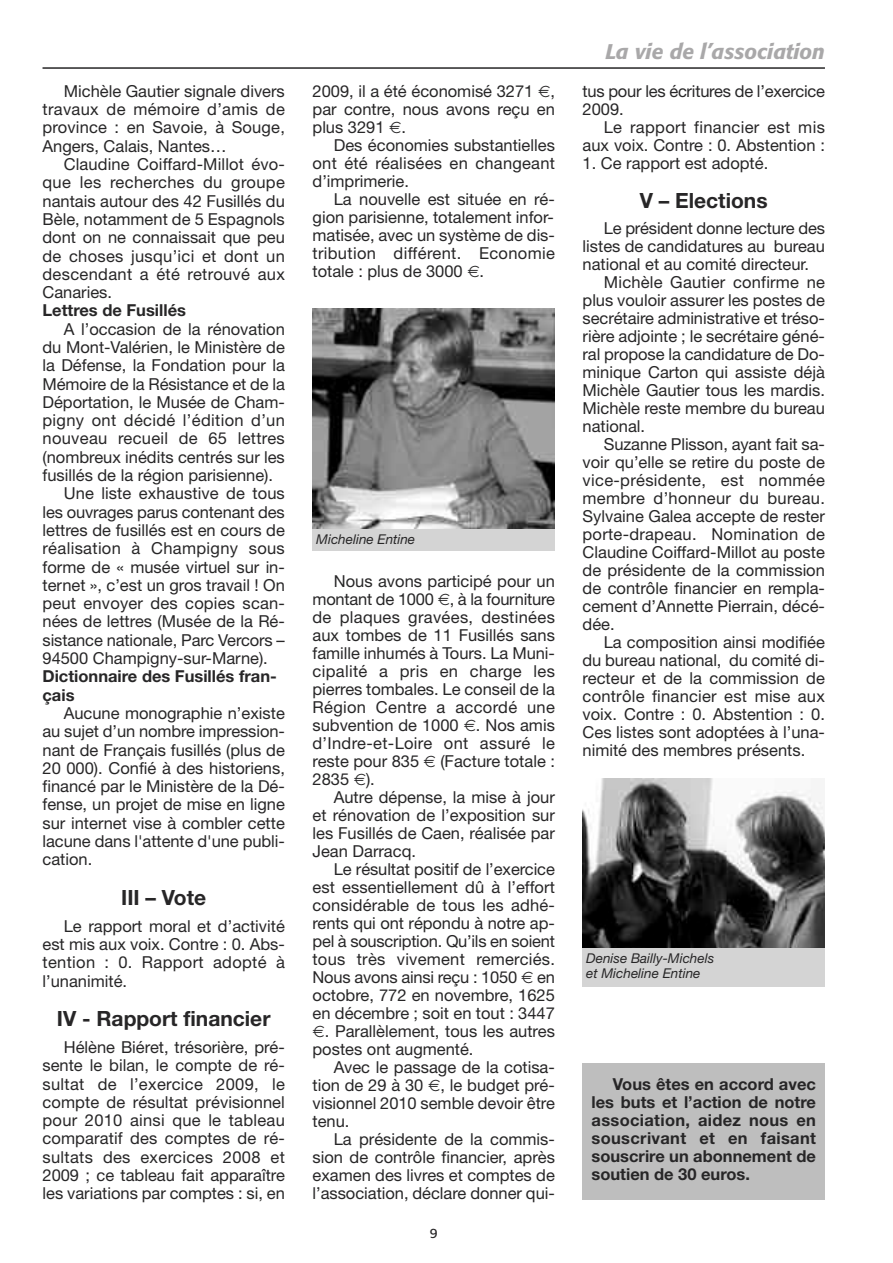
<style>
.page{position:relative;width:893px;height:1263px;background:#fff}
.page>*{position:absolute;margin:0;border:0;box-sizing:border-box;transform-origin:0 0}
.t1{font:700 21px "Helvetica Neue";color:#272627}
.t2{font:italic 500 21px "Formata";color:#a9a8a9}
.t3{font:16.5px/18.3px "Helvetica Neue";color:#272627;text-align:justify}
.t4{font:700 16.5px/18px "Helvetica Neue";color:#272627}
.t5{font:16.5px "Helvetica Neue";letter-spacing:.02em;color:#272627}
.t6{font:italic 13.5px/15px "Helvetica Neue";color:#272627}
.t7{font:13.5px "Formata";color:#272627}
</style>
<div class="page">
<hr style="left:43px;top:67px;width:782px;height:2px;background:#272627">
<img style="left:583px;top:778px;width:242px;height:170px">
<div style="left:583px;top:948px;width:242px;height:38px;background:#d4d4d4"></div>
<img style="left:313px;top:309px;width:242px;height:221px">
<div style="left:313px;top:530px;width:242px;height:21px;background:#d4d4d4"></div>
<div style="left:583px;top:1063px;width:242px;height:136px;background:#bebebe"></div>
<p class="t3" style="left:43px;top:82px;width:244px;text-indent:21px">Michèle Gautier signale divers travaux de mémoire d’amis de province : en Savoie, à Souge, Angers, Calais, Nantes…</p>
<p class="t3" style="left:43px;top:155px;width:244px;text-indent:21px">Claudine Coiffard-Millot évo&shy;que les recherches du groupe nantais autour des 42 Fusillés du Bèle, notamment de 5 Espagnols dont on ne connaissait que peu de choses jusqu’ici et dont un descendant a été retrouvé aux Canaries.</p>
<p class="t4" style="left:43px;top:301px;width:145px">Lettres de Fusillés</p>
<p class="t3" style="left:64px;top:319px;width:223px">A l’occasion de la rénovation</p>
<p class="t3" style="left:43px;top:338px;width:244px">du Mont-Valérien, le Ministère de</p>
<p class="t3" style="left:43px;top:356px;width:244px">la Défense, la Fondation pour la</p>
<p class="t3" style="left:43px;top:374px;width:244px">Mémoire de la Résistance et de la</p>
<p class="t3" style="left:43px;top:393px;width:244px">Déportation, le Musée de Cham-</p>
<p class="t5" style="left:43px;top:410px;width:244px">pigny ont décidé l’édition d’un</p>
<p class="t5" style="left:43px;top:429px;width:244px">nouveau recueil de 65 lettres</p>
<p class="t3" style="left:43px;top:447px;width:244px">(nombreux inédits centrés sur les</p>
<p class="t3" style="left:43px;top:466px;width:232px">fusillés de la région parisienne).</p>
<p class="t3" style="left:64px;top:484px;width:223px">Une liste exhaustive de tous</p>
<p class="t3" style="left:43px;top:502px;width:244px">les ouvrages parus contenant des</p>
<p class="t3" style="left:43px;top:521px;width:244px">lettres de fusillés est en cours de</p>
<p class="t5" style="left:43px;top:538px;width:244px">réalisation à Champigny sous</p>
<p class="t3" style="left:43px;top:557px;width:244px">forme de « musée virtuel sur in-</p>
<p class="t3" style="left:43px;top:576px;width:244px">ternet », c’est un gros travail ! On</p>
<p class="t3" style="left:43px;top:594px;width:244px">peut envoyer des copies scan-</p>
<p class="t3" style="left:43px;top:612px;width:244px">nées de lettres (Musée de la Ré-</p>
<p class="t3" style="left:43px;top:630px;width:244px">sistance nationale, Parc Vercors –</p>
<p class="t3" style="left:43px;top:649px;width:227px">94500 Champigny-sur-Marne).</p>
<p class="t4" style="left:43px;top:667px;width:236px">Dictionnaire des Fusillés fran&shy;çais</p>
<p class="t3" style="left:43px;top:704px;width:244px;text-indent:21px">Aucune monographie n’existe au sujet d’un nombre impression&shy;nant de Français fusillés (plus de 20 000). Confié à des historiens, financé par le Ministère de la Dé&shy;fense, un projet de mise en ligne sur internet vise à combler cette lacune dans l'attente d'une publi&shy;cation.</p>
<p class="t1" style="left:121px;top:884px;width:86px">III – Vote</p>
<p class="t3" style="left:43px;top:916px;width:244px;text-indent:21px">Le rapport moral et d’activité est mis aux voix. Contre : 0. Abs&shy;tention : 0. Rapport adopté à l’unanimité.</p>
<p class="t1" style="left:57px;top:1006px;width:215px">IV - Rapport financier</p>
<p class="t3" style="left:43px;top:1038px;width:244px;text-indent:21px">Hélène Biéret, trésorière, pré&shy;sente le bilan, le compte de ré&shy;sultat de l’exercice 2009, le compte de résultat prévisionnel pour 2010 ainsi que le tableau comparatif des comptes de ré&shy;sultats des exercices 2008 et 2009 ; ce tableau fait apparaître les variations par comptes : si, en</p>
<p class="t3" style="left:313px;top:82px;width:244px">2009, il a été économisé 3271 , par contre, nous avons reçu en plus 3291 .</p>
<p class="t3" style="left:313px;top:136px;width:244px;text-indent:21px">Des économies substantielles ont été réalisées en changeant d’imprimerie.</p>
<p class="t3" style="left:313px;top:190px;width:244px;text-indent:21px">La nouvelle est située en ré&shy;gion parisienne, totalement infor&shy;matisée, avec un système de dis&shy;tribution différent. Economie totale : plus de 3000 .</p>
<p class="t6" style="left:316px;top:531px;width:100px">Micheline Entine</p>
<p class="t3" style="left:313px;top:571px;width:244px;text-indent:21px">Nous avons participé pour un montant de 1000 , à la fourniture de plaques gravées, destinées aux tombes de 11 Fusillés sans famille inhumés à Tours. La Muni&shy;cipalité a pris en charge les pierres tombales. Le conseil de la Région Centre a accordé une subvention de 1000 . Nos amis d’Indre-et-Loire ont assuré le reste pour 835</p>
<p class="t3" style="left:440px;top:751px;width:116px">(Facture totale :</p>
<p class="t3" style="left:313px;top:769px;width:64px">2835 ).</p>
<p class="t3" style="left:334px;top:787px;width:223px">Autre dépense, la mise à jour</p>
<p class="t3" style="left:313px;top:805px;width:244px">et rénovation de l’exposition sur</p>
<p class="t3" style="left:313px;top:823px;width:244px">les Fusillés de Caen, réalisée par</p>
<p class="t3" style="left:313px;top:841px;width:105px">Jean Darracq.</p>
<p class="t3" style="left:334px;top:859px;width:223px">Le résultat positif de l’exercice</p>
<p class="t3" style="left:313px;top:877px;width:244px">est essentiellement dû à l’effort</p>
<p class="t3" style="left:313px;top:895px;width:244px">considérable de tous les adhé-</p>
<p class="t3" style="left:313px;top:913px;width:244px">rents qui ont répondu à notre ap-</p>
<p class="t3" style="left:313px;top:931px;width:244px">pel à souscription. Qu’ils en soient</p>
<p class="t3" style="left:313px;top:949px;width:244px">tous très vivement remerciés.</p>
<p class="t3" style="left:313px;top:967px;width:244px">Nous avons ainsi reçu : 1050 en</p>
<p class="t3" style="left:313px;top:985px;width:244px">octobre, 772 en novembre, 1625</p>
<p class="t3" style="left:313px;top:1003px;width:244px">en décembre ; soit en tout : 3447</p>
<p class="t3" style="left:325px;top:1021px;width:232px">. Parallèlement, tous les autres</p>
<p class="t3" style="left:313px;top:1039px;width:162px">postes ont augmenté.</p>
<p class="t3" style="left:334px;top:1057px;width:223px">Avec le passage de la cotisa-</p>
<p class="t3" style="left:313px;top:1075px;width:244px">tion de 29 à 30 , le budget pré-</p>
<p class="t3" style="left:313px;top:1093px;width:244px">visionnel 2010 semble devoir être</p>
<p class="t3" style="left:313px;top:1111px;width:38px">tenu.</p>
<p class="t3" style="left:334px;top:1129px;width:223px">La présidente de la commis-</p>
<p class="t3" style="left:313px;top:1147px;width:244px">sion de contrôle financier, après</p>
<p class="t3" style="left:313px;top:1165px;width:244px">examen des livres et comptes de</p>
<p class="t3" style="left:313px;top:1183px;width:244px">l’association, déclare donner qui-</p>
<p class="t7" style="left:430px;top:1225px;width:9px">9</p>
<p class="t2" style="left:605px;top:39px;width:221px">La vie de l’association</p>
<p class="t3" style="left:583px;top:82px;width:244px">tus pour les écritures de l’exercice<br>2009.</p>
<p class="t3" style="left:583px;top:118px;width:244px;text-align:right">Le rapport financier est mis aux voix. Contre : 0. Abstention :</p>
<p class="t3" style="left:583px;top:154px;width:187px">1. Ce rapport est adopté.</p>
<p class="t1" style="left:640px;top:187px;width:129px">V – Elections</p>
<p class="t3" style="left:604px;top:219px;width:223px">Le président donne lecture des</p>
<p class="t3" style="left:583px;top:237px;width:244px">listes de candidatures au bureau</p>
<p class="t3" style="left:583px;top:255px;width:228px">national et au comité directeur.</p>
<p class="t3" style="left:604px;top:273px;width:223px">Michèle Gautier confirme ne</p>
<p class="t3" style="left:583px;top:291px;width:244px">plus vouloir assurer les postes de</p>
<p class="t3" style="left:583px;top:309px;width:244px">secrétaire administrative et tréso-</p>
<p class="t3" style="left:583px;top:327px;width:244px">rière adjointe ; le secrétaire géné-</p>
<p class="t3" style="left:583px;top:345px;width:244px">ral propose la candidature de Do-</p>
<p class="t3" style="left:583px;top:363px;width:244px">minique Carton qui assiste déjà</p>
<p class="t3" style="left:583px;top:381px;width:244px">Michèle Gautier tous les mardis.</p>
<p class="t3" style="left:583px;top:399px;width:244px">Michèle reste membre du bureau</p>
<p class="t3" style="left:583px;top:417px;width:64px">national.</p>
<p class="t3" style="left:604px;top:435px;width:223px">Suzanne Plisson, ayant fait sa-</p>
<p class="t3" style="left:583px;top:453px;width:244px">voir qu’elle se retire du poste de</p>
<p class="t5" style="left:583px;top:471px;width:244px">vice-présidente, est nommée</p>
<p class="t5" style="left:583px;top:489px;width:244px">membre d’honneur du bureau.</p>
<p class="t3" style="left:583px;top:507px;width:244px">Sylvaine Galea accepte de rester</p>
<p class="t3" style="left:583px;top:525px;width:244px">porte-drapeau. Nomination de</p>
<p class="t3" style="left:583px;top:543px;width:244px">Claudine Coiffard-Millot au poste</p>
<p class="t3" style="left:583px;top:561px;width:244px">de présidente de la commission</p>
<p class="t3" style="left:583px;top:579px;width:244px">de contrôle financier en rempla-</p>
<p class="t3" style="left:583px;top:597px;width:244px">cement d’Annette Pierrain, décé-</p>
<p class="t3" style="left:583px;top:615px;width:34px">dée.</p>
<p class="t3" style="left:604px;top:633px;width:223px">La composition ainsi modifiée</p>
<p class="t3" style="left:583px;top:651px;width:244px">du bureau national, du comité di-</p>
<p class="t3" style="left:583px;top:669px;width:244px">recteur et de la commission de</p>
<p class="t3" style="left:583px;top:687px;width:244px">contrôle financier est mise aux</p>
<p class="t3" style="left:583px;top:705px;width:244px">voix. Contre : 0. Abstention : 0.</p>
<p class="t3" style="left:583px;top:723px;width:244px">Ces listes sont adoptées à l’una-</p>
<p class="t3" style="left:583px;top:741px;width:224px">nimité des membres présents.</p>
<p class="t6" style="left:586px;top:951px;width:129px">Denise Bailly-Michels et Micheline Entine</p>
<p class="t4" style="left:592px;top:1075px;width:226px;text-align:justify;text-indent:21px">Vous êtes en accord avec les buts et l’action de notre association, aidez nous en souscrivant et en faisant souscrire un abonnement de soutien de 30 euros.</p>
</div>
